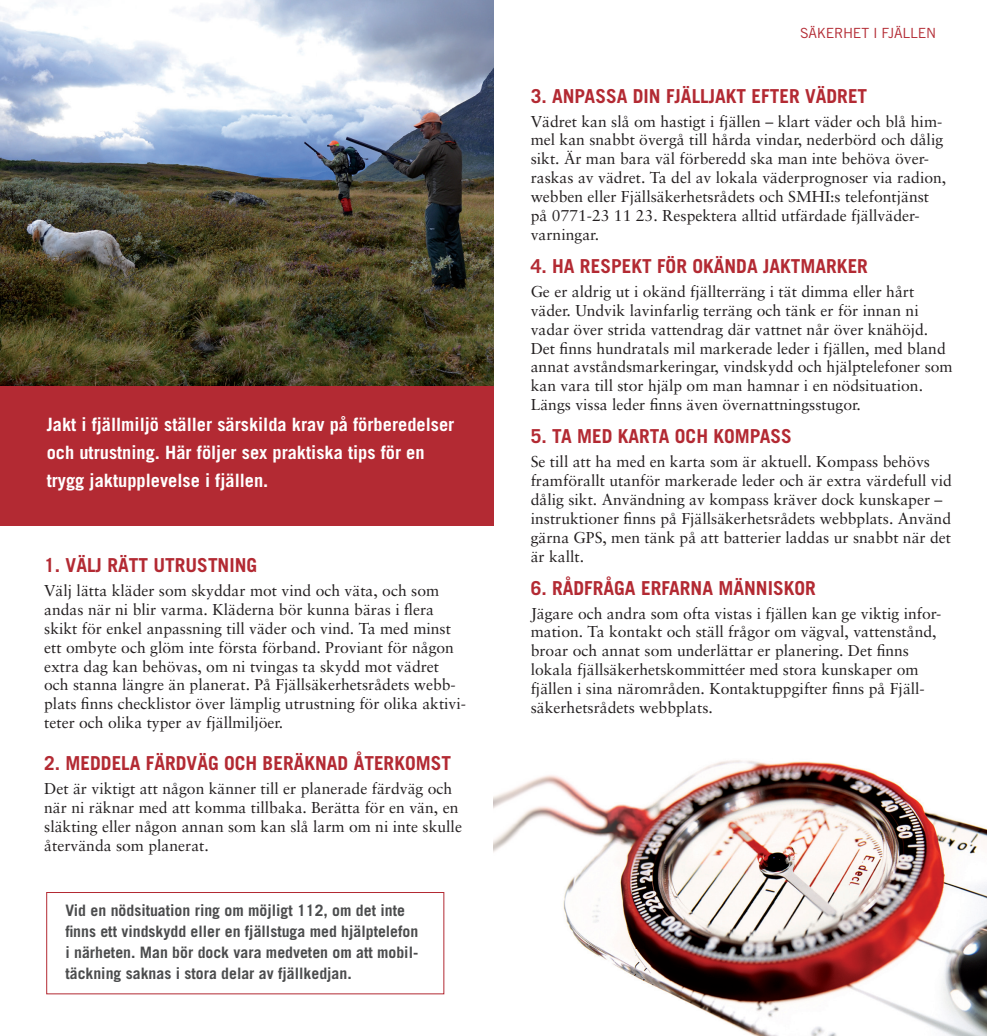
<style>
.page{position:relative;width:987px;height:1036px;background:#fff}
.page>*{position:absolute;margin:0;border:0;box-sizing:border-box;transform-origin:0 0}
.t1{font:700 19.25px "Trade Gothic";color:#b32a33}
.t2{font:700 18.38px/28px "Trade Gothic";color:#fff}
.t3{font:15.75px/18.9px "Sabon";color:#231f20}
.t4{font:700 15.75px/21px "Trade Gothic";color:#4b4c4d}
.t5{font:14px "Trade Gothic";letter-spacing:-.02em;color:#b32a33}
</style>
<div class="page">
<div style="left:0;top:385px;width:493px;height:141px;background:#b32a33"></div>
<img style="left:0;top:0;width:493px;height:385px">
<div style="left:46px;top:892px;width:398px;height:102px;border:1px solid #b32a33"></div>
<img style="left:493px;top:760px;width:493px;height:276px">
<p class="t2" style="left:47px;top:410px;width:409px">Jakt i fjällmiljö ställer särskilda krav på förberedelser och utrustning. Här följer sex praktiska tips för en trygg jaktupplevelse i fjällen.</p>
<p class="t1" style="left:44px;top:553px;width:214px">1. VÄLJ RÄTT UTRUSTNING</p>
<p class="t3" style="left:44px;top:581px;width:423px">Välj lätta kläder som skyddar mot vind och väta, och som andas när ni blir varma. Kläderna bör kunna bäras i flera skikt för enkel anpassning till väder och vind. Ta med minst ett ombyte och glöm inte första förband. Proviant för någon extra dag kan behövas, om ni tvingas ta skydd mot vädret och stanna längre än planerat. På Fjällsäkerhetsrådets webb&shy;plats finns checklistor över lämplig utrustning för olika aktivi&shy;teter och olika typer av fjällmiljöer.</p>
<p class="t1" style="left:44px;top:751px;width:408px">2. MEDDELA FÄRDVÄG OCH BERÄKNAD ÅTERKOMST</p>
<p class="t3" style="left:44px;top:779px;width:419px">Det är viktigt att någon känner till er planerade färdväg och när ni räknar med att komma tillbaka. Berätta för en vän, en släkting eller någon annan som kan slå larm om ni inte skulle återvända som planerat.</p>
<p class="t4" style="left:65px;top:900px;width:354px">Vid en nödsituation ring om möjligt 112, om det inte finns ett vindskydd eller en fjällstuga med hjälptelefon i närheten. Man bör dock vara medveten om att mobil&shy;täckning saknas i stora delar av fjällkedjan.</p>
<p class="t5" style="left:799px;top:24px;width:137px">SÄKERHET I FJÄLLEN</p>
<p class="t1" style="left:530px;top:84px;width:338px">3. ANPASSA DIN FJÄLLJAKT EFTER VÄDRET</p>
<p class="t3" style="left:530px;top:111px;width:417px">Vädret kan slå om hastigt i fjällen – klart väder och blå him&shy;mel kan snabbt övergå till hårda vindar, nederbörd och dålig sikt. Är man bara väl förberedd ska man inte behöva över&shy;raskas av vädret. Ta del av lokala väderprognoser via radion, webben eller Fjällsäkerhetsrådets och SMHI:s telefontjänst på 0771-23 11 23. Respektera alltid utfärdade fjällväder&shy;varningar.</p>
<p class="t1" style="left:530px;top:254px;width:339px">4. HA RESPEKT FÖR OKÄNDA JAKTMARKER</p>
<p class="t3" style="left:530px;top:282px;width:423px">Ge er aldrig ut i okänd fjällterräng i tät dimma eller hårt väder. Undvik lavinfarlig terräng och tänk er för innan ni vadar över strida vattendrag där vattnet når över knähöjd.<br>Det finns hundratals mil markerade leder i fjällen, med bland annat avståndsmarkeringar, vindskydd och hjälptelefoner som kan vara till stor hjälp om man hamnar i en nödsituation.<br>Längs vissa leder finns även övernattningsstugor.</p>
<p class="t1" style="left:530px;top:425px;width:263px">5. TA MED KARTA OCH KOMPASS</p>
<p class="t3" style="left:530px;top:452px;width:422px">Se till att ha med en karta som är aktuell. Kompass behövs framförallt utanför markerade leder och är extra värdefull vid dålig sikt. Användning av kompass kräver dock kunskaper – instruktioner finns på Fjällsäkerhetsrådets webbplats. Använd gärna GPS, men tänk på att batterier laddas ur snabbt när det är kallt.</p>
<p class="t1" style="left:530px;top:576px;width:286px">6. RÅDFRÅGA ERFARNA MÄNNISKOR</p>
<p class="t3" style="left:530px;top:603px;width:412px">Jägare och andra som ofta vistas i fjällen kan ge viktig infor&shy;mation. Ta kontakt och ställ frågor om vägval, vattenstånd, broar och annat som underlättar er planering. Det finns lokala fjällsäkerhetskommittéer med stora kunskaper om fjällen i sina närområden. Kontaktuppgifter finns på Fjäll&shy;säkerhetsrådets webbplats.</p>
</div>
